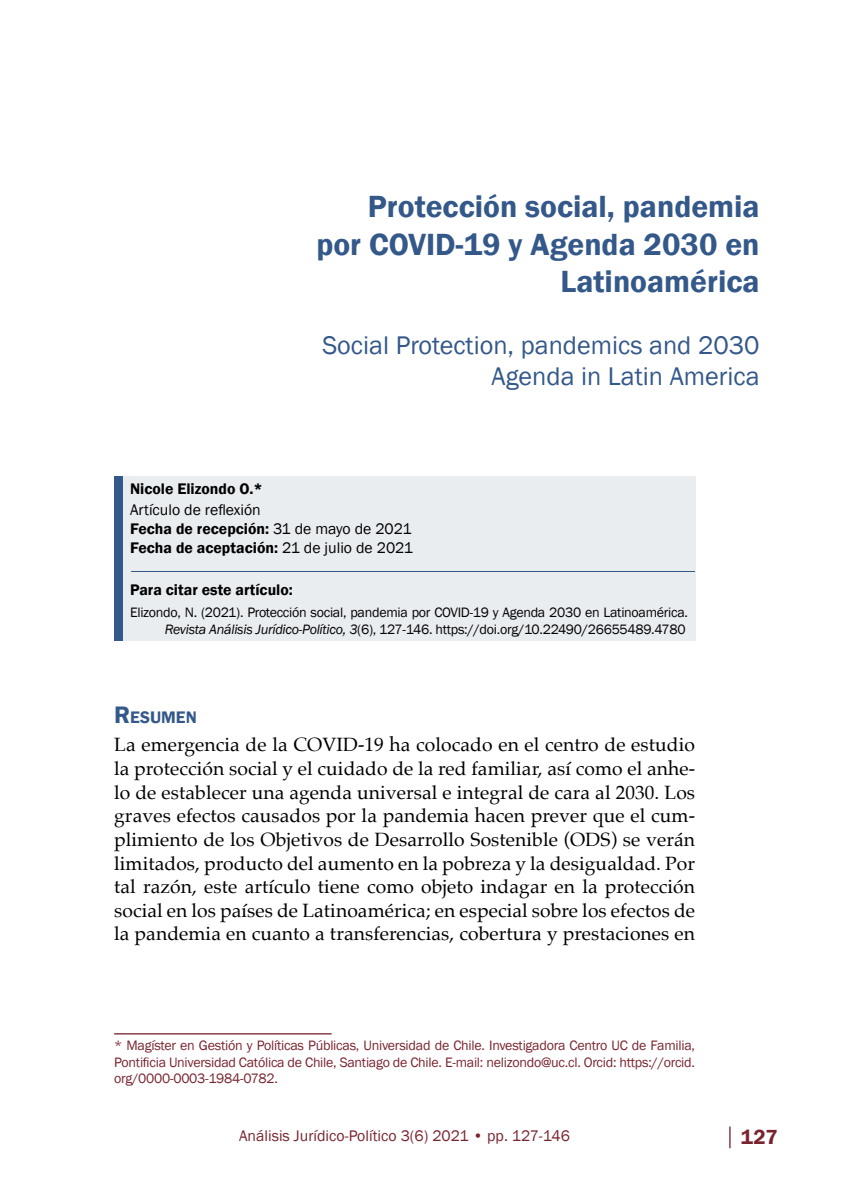
<style>
.page{position:relative;width:844px;height:1191px;background:#fff}
.page>*{position:absolute;margin:0;border:0;box-sizing:border-box;transform-origin:0 0}
.t1{font:600 31.5px/37.8px "Franklin Gothic";color:#335889;text-align:right}
.t2{font:26.25px/31.5px "Franklin Gothic";color:#335889;text-align:right}
.t3{font:600 21px "Franklin Gothic";color:#78242f}
.t4{font:19.25px/23.6px "Palatino";letter-spacing:.005em;color:#000;text-align:justify}
.t5{font:600 17.15px "Franklin Gothic";color:#335889}
.t6{font:15.75px/18.9px "Franklin Gothic";color:#000}
.t7{font:15.75px "Franklin Gothic";color:#78242f}
.t8{font:600 15.75px "Franklin Gothic";color:#000}
.t9{font:14px/16.8px "Franklin Gothic";letter-spacing:-.02em;color:#78242f;text-align:justify}
.t10{font:14px/16.8px "Franklin Gothic";letter-spacing:-.02em;color:#000;text-align:right}
.s1{font-weight:600}
.s2{font-style:italic}
.s3{font-size:24.5px}
</style>
<div class="page">
<svg style="left:729px;top:1126px;width:1px;height:22px"></svg>
<div style="left:114px;top:476px;width:9px;height:165px;background:#335889"></div>
<div style="left:123px;top:476px;width:571px;height:165px;background:#eaedf0"></div>
<hr style="left:131px;top:571px;width:563px;height:1px;background:#335889">
<hr style="left:114px;top:1033px;width:217px;height:1px;background:#78242f">
<h1 class="t1" style="left:316px;top:188px;width:444px">Protección social, pandemia por COVID-19 y Agenda 2030 en<br>Latinoamérica</h1>
<h2 class="t2" style="left:322px;top:330px;width:438px">Social Protection, pandemics and 2030<br>Agenda in Latin America</h2>
<p class="t8" style="left:130px;top:479px;width:134px">Nicole Elizondo O.*</p>
<p class="t6" style="left:130px;top:501px;width:284px">Artículo de reflexión<br><span class="s1">Fecha de recepción:</span> 31 de mayo de 2021<br><span class="s1">Fecha de aceptación:</span> 21 de julio de 2021</p>
<p class="t8" style="left:130px;top:580px;width:164px">Para citar este artículo:</p>
<p class="t10" style="left:130px;top:604px;width:559px">Elizondo, N. (2021). Protección social, pandemia por COVID-19 y Agenda 2030 en Latinoamérica.<br><span class="s2">Revista Análisis Jurídico-Político, 3</span>(6), 127-146. https://doi.org/10.22490/26655489.4780</p>
<p class="t5" style="left:114px;top:706px;width:84px"><span class="s3">R</span>ESUMEN</p>
<p class="t4" style="left:114px;top:733px;width:582px">La emergencia de la COVID-19 ha colocado en el centro de estudio la protección social y el cuidado de la red familiar, así como el anhe&shy;lo de establecer una agenda universal e integral de cara al 2030. Los graves efectos causados por la pandemia hacen prever que el cum&shy;plimiento de los Objetivos de Desarrollo Sostenible (ODS) se verán limitados, producto del aumento en la pobreza y la desigualdad. Por tal razón, este artículo tiene como objeto indagar en la protección social en los países de Latinoamérica; en especial sobre los efectos de la pandemia en cuanto a transferencias, cobertura y prestaciones en</p>
<p class="t9" style="left:114px;top:1037px;width:582px">* Magíster en Gestión y Políticas Públicas, Universidad de Chile. Investigadora Centro UC de Familia, Pontificia Universidad Católica de Chile, Santiago de Chile. E-mail: nelizondo@uc.cl. Orcid: https://orcid. org/0000-0003-1984-0782.</p>
<p class="t7" style="left:239px;top:1125px;width:332px">Análisis Jurídico-Político 3(6) 2021 • pp. 127-146</p>
<p class="t3" style="left:740px;top:1124px;width:38px">127</p>
</div>
